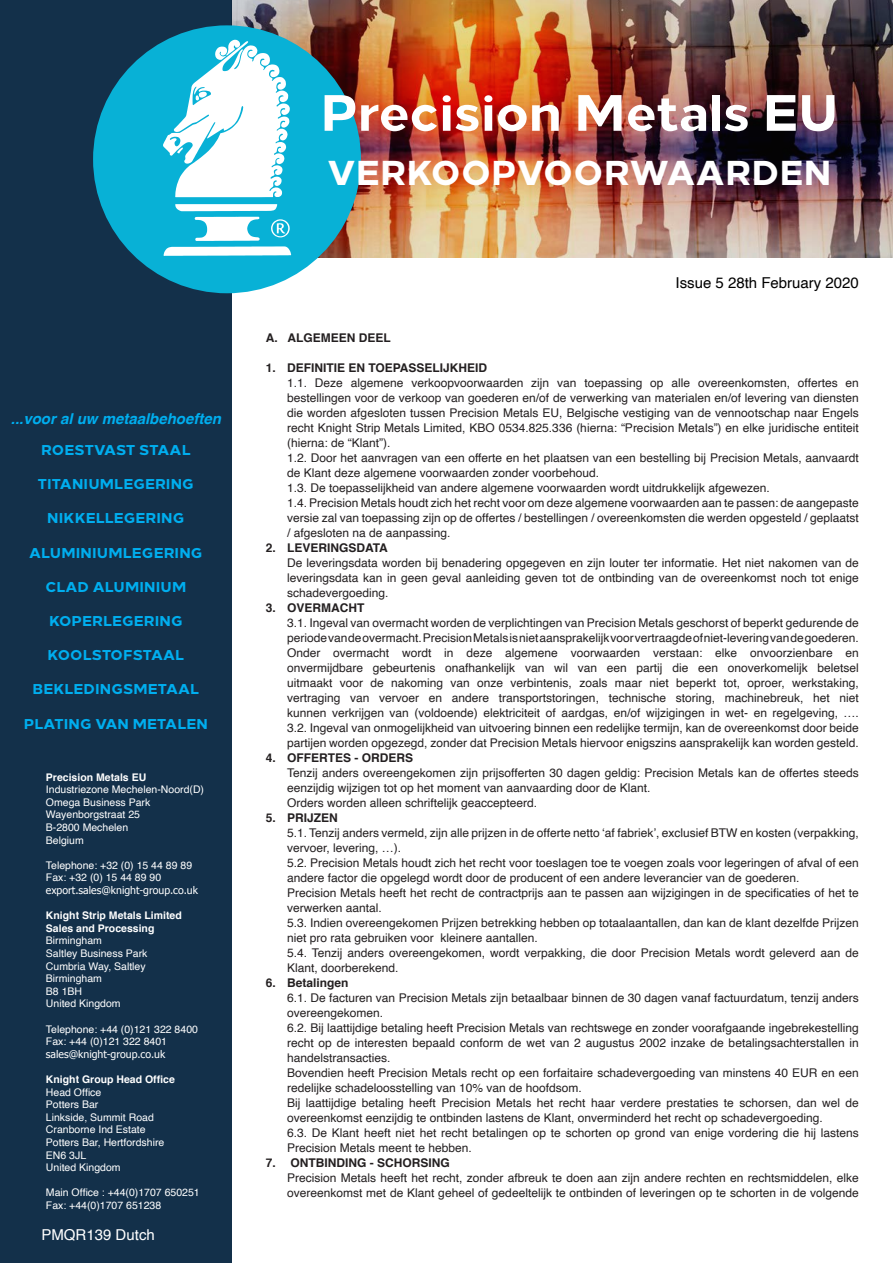
<style>
.page{position:relative;width:893px;height:1263px;background:#fff}
.page>*{position:absolute;margin:0;border:0;box-sizing:border-box;transform-origin:0 0}
.t1{font:800 51px "Loew";color:#fff}
.t2{font:800 34.5px "Loew";letter-spacing:.01em;color:#fff}
.t3{font:italic 700 15px "Helvetica";color:#00aeef}
.t4{font:15px "Helvetica";color:#000}
.t5{font:15px "Helvetica";color:#fff}
.t6{font:800 14.25px "Loew";letter-spacing:.01em;color:#00aeef}
.Bullet_Point_Level_2{font:12px/15px "Helvetica";color:#231f20}
.Section_HEAD{font:700 12px "Helvetica";color:#231f20}
.t7{font:10.5px "Helvetica";color:#fff}
.t8{font:700 10.5px "Helvetica";color:#fff}
.t9{font:10.5px "Tahoma";color:#fff}
</style>
<div class="page">
<img style="left:232px;top:0;width:661px;height:257px">
<div style="left:0;top:0;width:232px;height:1263px;background:#13304a"></div>
<div style="left:93px;top:25px;width:268px;height:268px;background:#08b1d6;border-radius:50%"></div>
<svg style="left:163px;top:40px;width:128px;height:216px"></svg>
<p class="t3" style="left:11px;top:406px;width:212px">...voor al uw metaalbehoeften</p>
<p class="t6" style="left:41px;top:438px;width:151px">ROESTVAST STAAL</p>
<p class="t6" style="left:38px;top:472px;width:158px">TITANIUMLEGERING</p>
<p class="t6" style="left:47px;top:506px;width:139px">NIKKELLEGERING</p>
<p class="t6" style="left:29px;top:541px;width:175px">ALUMINIUMLEGERING</p>
<p class="t6" style="left:45px;top:575px;width:143px">CLAD ALUMINIUM</p>
<p class="t6" style="left:49px;top:609px;width:135px">KOPERLEGERING</p>
<p class="t6" style="left:48px;top:643px;width:138px">KOOLSTOFSTAAL</p>
<p class="t6" style="left:33px;top:677px;width:168px">BEKLEDINGSMETAAL</p>
<p class="t6" style="left:24px;top:712px;width:186px">PLATING VAN METALEN</p>
<p class="t8" style="left:46px;top:768px;width:102px">Precision Metals EU</p>
<p class="t7" style="left:46px;top:781px;width:160px">Industriezone Mechelen-Noord(D)</p>
<p class="t7" style="left:46px;top:794px;width:106px">Omega Business Park</p>
<p class="t7" style="left:46px;top:806px;width:96px">Wayenborgstraat 25</p>
<p class="t7" style="left:46px;top:819px;width:84px">B-2800 Mechelen</p>
<p class="t7" style="left:46px;top:832px;width:39px">Belgium</p>
<p class="t7" style="left:46px;top:857px;width:148px">Telephone: +32 (0) 15 44 89 89</p>
<p class="t7" style="left:46px;top:869px;width:117px">Fax: +32 (0) 15 44 89 90</p>
<p class="t9" style="left:46px;top:883px;width:154px">export.sales@knight-group.co.uk</p>
<p class="t8" style="left:46px;top:907px;width:137px">Knight Strip Metals Limited</p>
<p class="t8" style="left:46px;top:919px;width:110px">Sales and Processing</p>
<p class="t7" style="left:46px;top:932px;width:58px">Birmingham</p>
<p class="t7" style="left:46px;top:945px;width:103px">Saltley Business Park</p>
<p class="t7" style="left:46px;top:958px;width:101px">Cumbria Way, Saltley</p>
<p class="t7" style="left:46px;top:970px;width:58px">Birmingham</p>
<p class="t7" style="left:46px;top:983px;width:38px">B8 1BH</p>
<p class="t7" style="left:46px;top:995px;width:76px">United Kingdom</p>
<p class="t7" style="left:46px;top:1021px;width:154px">Telephone: +44 (0)121 322 8400</p>
<p class="t7" style="left:46px;top:1033px;width:123px">Fax: +44 (0)121 322 8401</p>
<p class="t9" style="left:46px;top:1047px;width:121px">sales@knight-group.co.uk</p>
<p class="t8" style="left:46px;top:1071px;width:130px">Knight Group Head Office</p>
<p class="t7" style="left:46px;top:1084px;width:57px">Head Office</p>
<p class="t7" style="left:46px;top:1096px;width:54px">Potters Bar</p>
<p class="t7" style="left:46px;top:1109px;width:109px">Linkside, Summit Road</p>
<p class="t7" style="left:46px;top:1121px;width:101px">Cranborne Ind Estate</p>
<p class="t7" style="left:46px;top:1134px;width:120px">Potters Bar, Hertfordshire</p>
<p class="t7" style="left:46px;top:1147px;width:42px">EN6 3JL</p>
<p class="t7" style="left:46px;top:1159px;width:76px">United Kingdom</p>
<p class="t7" style="left:46px;top:1184px;width:155px">Main Office : +44(0)1707 650251</p>
<p class="t7" style="left:46px;top:1197px;width:117px">Fax: +44(0)1707 651238</p>
<p class="t5" style="left:41px;top:1223px;width:115px">PMQR139 Dutch</p>
<p class="t1" style="left:320px;top:70px;width:519px">Precision Metals EU</p>
<p class="t2" style="left:327px;top:144px;width:505px">VERKOOPVOORWAARDEN</p>
<p class="t4" style="left:675px;top:271px;width:185px">Issue 5 28th February 2020</p>
<p class="Section_HEAD" style="left:266px;top:328px;width:126px">A. ALGEMEEN DEEL</p>
<p class="Section_HEAD" style="left:266px;top:358px;width:223px">1. DEFINITIE EN TOEPASSELIJKHEID</p>
<p class="Bullet_Point_Level_2" style="left:287px;top:375px;width:573px;text-align:justify">1.1. Deze algemene verkoopvoorwaarden zijn van toepassing op alle overeenkomsten, offertes en bestellingen voor de verkoop van goederen en/of de verwerking van materialen en/of levering van diensten die worden afgesloten tussen Precision Metals EU, Belgische vestiging van de vennootschap naar Engels recht Knight Strip Metals Limited, KBO 0534.825.336 (hierna: “Precision Metals”) en elke juridische entiteit (hierna: de “Klant”).</p>
<p class="Bullet_Point_Level_2" style="left:287px;top:450px;width:573px">1.2. Door het aanvragen van een offerte en het plaatsen van een bestelling bij Precision Metals, aanvaardt de Klant deze algemene voorwaarden zonder voorbehoud.</p>
<p class="Bullet_Point_Level_2" style="left:287px;top:480px;width:484px">1.3. De toepasselijkheid van andere algemene voorwaarden wordt uitdrukkelijk afgewezen.</p>
<p class="Bullet_Point_Level_2" style="left:287px;top:495px;width:573px;text-align:justify">1.4. Precision Metals houdt zich het recht voor om deze algemene voorwaarden aan te passen: de aangepaste versie zal van toepassing zijn op de offertes / bestellingen / overeenkomsten die werden opgesteld / geplaatst / afgesloten na de aanpassing.</p>
<p class="Section_HEAD" style="left:266px;top:538px;width:124px">2. LEVERINGSDATA</p>
<p class="Bullet_Point_Level_2" style="left:287px;top:555px;width:573px;text-align:justify">De leveringsdata worden bij benadering opgegeven en zijn louter ter informatie. Het niet nakomen van de leveringsdata kan in geen geval aanleiding geven tot de ontbinding van de overeenkomst noch tot enige schadevergoeding.</p>
<p class="Section_HEAD" style="left:266px;top:598px;width:100px">3. OVERMACHT</p>
<p class="Bullet_Point_Level_2" style="left:287px;top:615px;width:573px;text-align:justify">3.1. Ingeval van overmacht worden de verplichtingen van Precision Metals geschorst of beperkt gedurende de periode van de overmacht. Precision Metals is niet aansprakelijk voor vertraagde of niet-levering van de goederen.<br>Onder overmacht wordt in deze algemene voorwaarden verstaan: elke onvoorzienbare en onvermijdbare gebeurtenis onafhankelijk van wil van een partij die een onoverkomelijk beletsel uitmaakt voor de nakoming van onze verbintenis, zoals maar niet beperkt tot, oproer, werkstaking, vertraging van vervoer en andere transportstoringen, technische storing, machinebreuk, het niet kunnen verkrijgen van (voldoende) elektriciteit of aardgas, en/of wijzigingen in wet- en regelgeving, ….<br>3.2. Ingeval van onmogelijkheid van uitvoering binnen een redelijke termijn, kan de overeenkomst door beide partijen worden opgezegd, zonder dat Precision Metals hiervoor enigszins aansprakelijk kan worden gesteld.</p>
<p class="Section_HEAD" style="left:266px;top:748px;width:149px">4. OFFERTES - ORDERS</p>
<p class="Bullet_Point_Level_2" style="left:287px;top:765px;width:573px">Tenzij anders overeengekomen zijn prijsofferten 30 dagen geldig: Precision Metals kan de offertes steeds eenzijdig wijzigen tot op het moment van aanvaarding door de Klant.</p>
<p class="Bullet_Point_Level_2" style="left:287px;top:795px;width:252px">Orders worden alleen schriftelijk geaccepteerd.</p>
<p class="Section_HEAD" style="left:266px;top:808px;width:73px">5. PRIJZEN</p>
<p class="Bullet_Point_Level_2" style="left:287px;top:825px;width:573px">5.1. Tenzij anders vermeld, zijn alle prijzen in de offerte netto ‘af fabriek’, exclusief BTW en kosten (verpakking, vervoer, levering, …).</p>
<p class="Bullet_Point_Level_2" style="left:287px;top:855px;width:573px">5.2. Precision Metals houdt zich het recht voor toeslagen toe te voegen zoals voor legeringen of afval of een andere factor die opgelegd wordt door de producent of een andere leverancier van de goederen.</p>
<p class="Bullet_Point_Level_2" style="left:287px;top:885px;width:573px">Precision Metals heeft het recht de contractprijs aan te passen aan wijzigingen in de specificaties of het te verwerken aantal.</p>
<p class="Bullet_Point_Level_2" style="left:287px;top:915px;width:573px">5.3. Indien overeengekomen Prijzen betrekking hebben op totaalaantallen, dan kan de klant dezelfde Prijzen niet pro rata gebruiken voor kleinere aantallen.</p>
<p class="Bullet_Point_Level_2" style="left:287px;top:945px;width:573px">5.4. Tenzij anders overeengekomen, wordt verpakking, die door Precision Metals wordt geleverd aan de<br>Klant, doorberekend.</p>
<p class="Section_HEAD" style="left:266px;top:973px;width:84px">6. Betalingen</p>
<p class="Bullet_Point_Level_2" style="left:287px;top:990px;width:573px">6.1. De facturen van Precision Metals zijn betaalbaar binnen de 30 dagen vanaf factuurdatum, tenzij anders overeengekomen.</p>
<p class="Bullet_Point_Level_2" style="left:287px;top:1020px;width:573px;text-align:justify">6.2. Bij laattijdige betaling heeft Precision Metals van rechtswege en zonder voorafgaande ingebrekestelling recht op de interesten bepaald conform de wet van 2 augustus 2002 inzake de betalingsachterstallen in handelstransacties.</p>
<p class="Bullet_Point_Level_2" style="left:287px;top:1065px;width:573px">Bovendien heeft Precision Metals recht op een forfaitaire schadevergoeding van minstens 40 EUR en een redelijke schadeloosstelling van 10% van de hoofdsom.</p>
<p class="Bullet_Point_Level_2" style="left:287px;top:1095px;width:573px">Bij laattijdige betaling heeft Precision Metals het recht haar verdere prestaties te schorsen, dan wel de overeenkomst eenzijdig te ontbinden lastens de Klant, onverminderd het recht op schadevergoeding.</p>
<p class="Bullet_Point_Level_2" style="left:287px;top:1125px;width:573px">6.3. De Klant heeft niet het recht betalingen op te schorten op grond van enige vordering die hij lastens<br>Precision Metals meent te hebben.</p>
<p class="Section_HEAD" style="left:266px;top:1153px;width:185px">7. ONTBINDING - SCHORSING</p>
<p class="Bullet_Point_Level_2" style="left:287px;top:1170px;width:573px">Precision Metals heeft het recht, zonder afbreuk te doen aan zijn andere rechten en rechtsmiddelen, elke overeenkomst met de Klant geheel of gedeeltelijk te ontbinden of leveringen op te schorten in de volgende</p>
</div>
